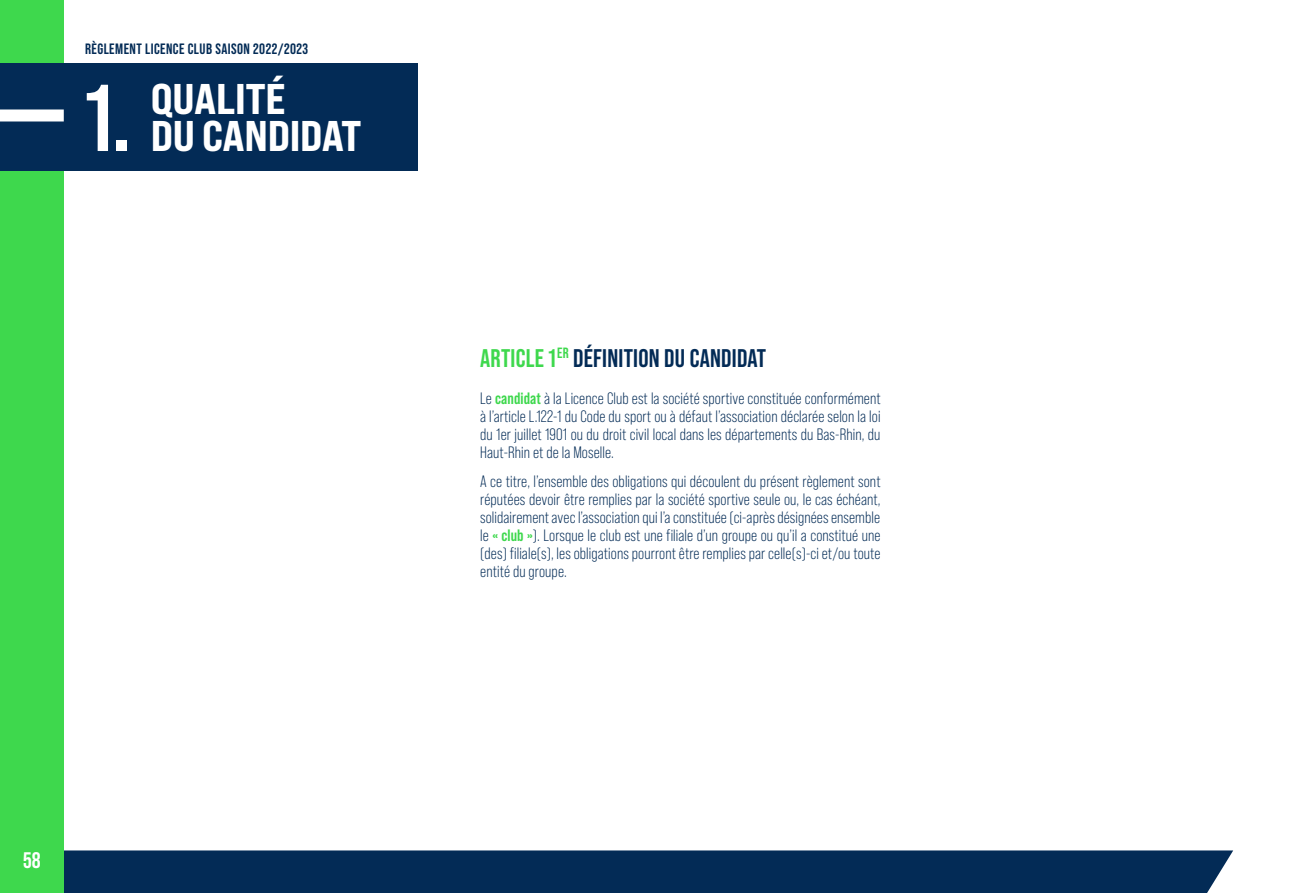
<style>
.page{position:relative;width:1297px;height:893px;background:#fff}
.page>*{position:absolute;margin:0;border:0;box-sizing:border-box;transform-origin:0 0}
.t1{font:42.9px "Bebas Neue Pro Exp Eb";letter-spacing:-.01em;color:#fff}
.t2{font:700 25.5px "Bebas Neue Pro";letter-spacing:.01em;color:#032b56}
.t3{font:700 22.5px "Bebas Neue Pro";color:#fff}
.t4{font:16.5px/18px "Bebas Neue Pro";letter-spacing:.005em;color:#032b56;text-align:justify}
.t5{font:700 15px "Bebas Neue Pro";letter-spacing:.03em;color:#032b56}
.s1{font-family:"Bebas Neue Pro";font-weight:700;font-size:94.65px}
.s2{color:#3ed84d}
.s3{font-weight:700;color:#3ed84d}
</style>
<div class="page">
<div style="left:64px;top:850px;width:1169px;height:43px;background:#032b56"></div>
<div style="left:0;top:0;width:64px;height:893px;background:#3ed84d"></div>
<div style="left:0;top:64px;width:418px;height:107px;background:#032b56"></div>
<div style="left:0;top:109px;width:64px;height:12px;background:#fff"></div>
<p class="t5" style="left:85px;top:41px;width:225px">RÈGLEMENT LICENCE CLUB SAISON 2022/2023</p>
<h1 class="t1" style="left:151px;top:72px;width:136px">QUALITÉ</h1>
<h1 class="t1" style="left:85px;top:109px;width:278px"><span class="s1">1.</span> DU CANDIDAT</h1>
<h3 class="t3" style="left:23px;top:847px;width:19px">58</h3>
<h2 class="t2" style="left:480px;top:343px;width:287px"><span class="s2">ARTICLE 1</span><sup>ER</sup> DÉFINITION DU CANDIDAT</h2>
<p class="t4" style="left:480px;top:389px;width:402px">Le <span class="s3">candidat</span> à la Licence Club est la société sportive constituée conformément à l’article L.122-1 du Code du sport ou à défaut l’association déclarée selon la loi du 1er juillet 1901 ou du droit civil local dans les départements du Bas-Rhin, du Haut-Rhin et de la Moselle.</p>
<p class="t4" style="left:480px;top:472px;width:402px">A ce titre, l’ensemble des obligations qui découlent du présent règlement sont réputées devoir être remplies par la société sportive seule ou, le cas échéant, solidairement avec l’association qui l’a constituée (ci-après désignées ensemble le <span class="s3">« club »</span>). Lorsque le club est une filiale d’un groupe ou qu’il a constitué une (des) filiale(s), les obligations pourront être remplies par celle(s)-ci et/ou toute entité du groupe.</p>
</div>
